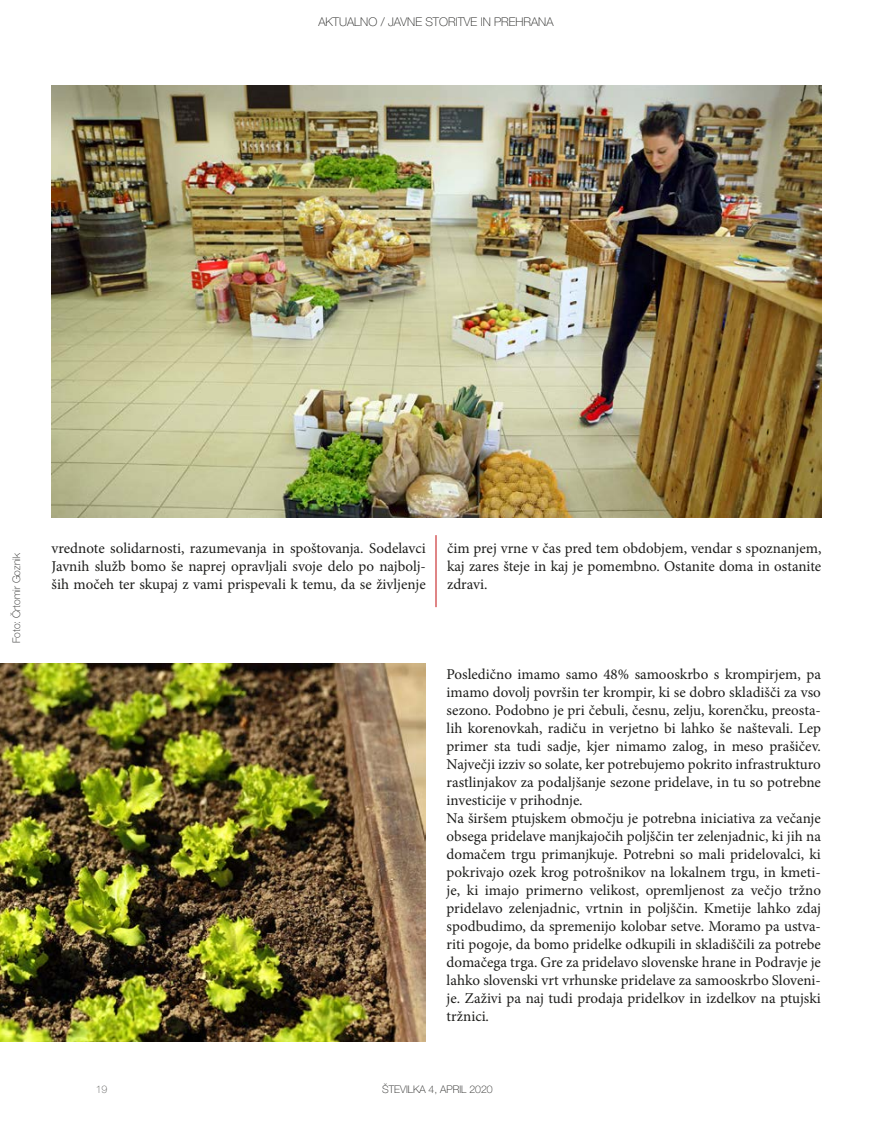
<style>
.page{position:relative;width:872px;height:1127px;background:#fff}
.page>*{position:absolute;margin:0;border:0;box-sizing:border-box;transform-origin:0 0}
.Besedilo{font:15px/18px "Minion Pro";color:#1d1d1b;text-align:justify}
.NASLOV_STRANI{font:100 12px "Helvetica Neue LT Pro";color:#1d1d1b}
.Fotograf{font:100 10.5px "Helvetica Neue LT Pro";color:#1d1d1b}
.t1{font:100 10.5px "Helvetica Neue LT Pro";color:#575756}
</style>
<div class="page">
<img style="left:0;top:664px;width:425px;height:378px">
<img style="left:51px;top:85px;width:770px;height:432px">
<hr style="left:436px;top:535px;width:1px;height:72px;background:#c00d0e">
<p class="NASLOV_STRANI" style="left:318px;top:14px;width:237px">AKTUALNO / JAVNE STORITVE IN PREHRANA</p>
<p class="Fotograf" style="left:11px;top:643px;width:92px;rotate:-90deg">Foto: Črtomir Goznik</p>
<p class="Besedilo" style="left:51px;top:539px;width:376px">vrednote solidarnosti, razumevanja in spoštovanja. Sodelavci Javnih služb bomo še naprej opravljali svoje delo po najbolj&shy;ših močeh ter skupaj z vami prispevali k temu, da se življenje</p>
<p class="Besedilo" style="left:447px;top:539px;width:376px">čim prej vrne v čas pred tem obdobjem, vendar s spoznanjem, kaj zares šteje in kaj je pomembno. Ostanite doma in ostanite zdravi.</p>
<p class="Besedilo" style="left:446px;top:665px;width:376px">Posledično imamo samo 48% samooskrbo s krompirjem, pa imamo dovolj površin ter krompir, ki se dobro skladišči za vso sezono. Podobno je pri čebuli, česnu, zelju, korenčku, preosta&shy;lih korenovkah, radiču in verjetno bi lahko še naštevali. Lep primer sta tudi sadje, kjer nimamo zalog, in meso prašičev.<br>Največji izziv so solate, ker potrebujemo pokrito infrastrukturo rastlinjakov za podaljšanje sezone pridelave, in tu so potrebne investicije v prihodnje.</p>
<p class="Besedilo" style="left:446px;top:809px;width:376px">Na širšem ptujskem območju je potrebna iniciativa za večanje obsega pridelave manjkajočih poljščin ter zelenjadnic, ki jih na domačem trgu primanjkuje. Potrebni so mali pridelovalci, ki pokrivajo ozek krog potrošnikov na lokalnem trgu, in kmeti&shy;je, ki imajo primerno velikost, opremljenost za večjo tržno pridelavo zelenjadnic, vrtnin in poljščin. Kmetije lahko zdaj spodbudimo, da spremenijo kolobar setve. Moramo pa ustva&shy;riti pogoje, da bomo pridelke odkupili in skladiščili za potrebe domačega trga. Gre za pridelavo slovenske hrane in Podravje je lahko slovenski vrt vrhunske pridelave za samooskrbo Sloveni&shy;je. Zaživi pa naj tudi prodaja pridelkov in izdelkov na ptujski tržnici.</p>
<p class="t1" style="left:96px;top:1083px;width:13px">19</p>
<p class="Fotograf" style="left:382px;top:1083px;width:112px">ŠTEVILKA 4, APRIL 2020</p>
</div>
